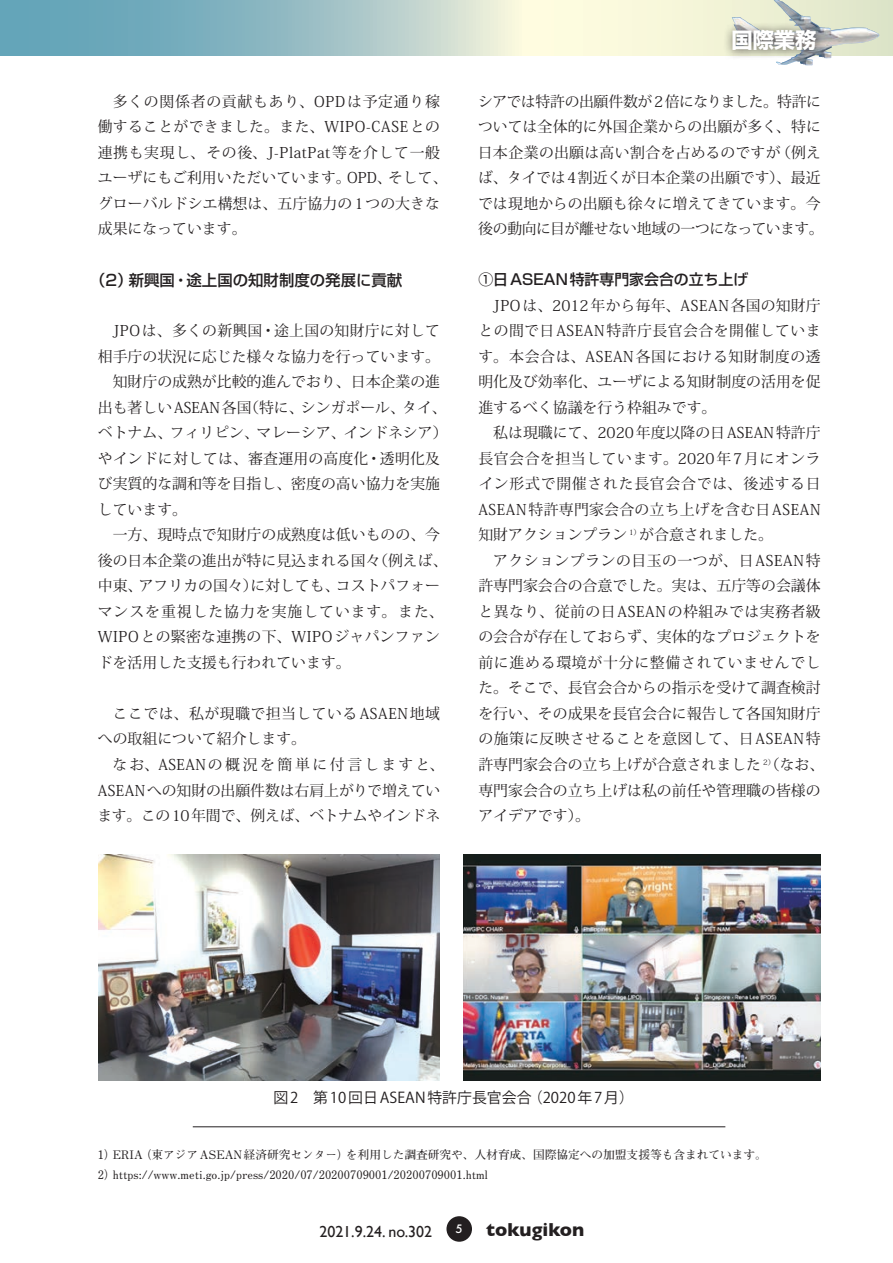
<style>
.page{position:relative;width:893px;height:1263px;background:#fff}
.page>*{position:absolute;margin:0;border:0;box-sizing:border-box;transform-origin:0 0}
.t1{font:700 21.3px "Shin Go Pro";color:#fff}
.t2{font:700 19.2px "Gill Sans";color:#231f20}
.t3{font:15.9px "Gill Sans";color:#231f20}
.t4{font:500 15.45px "Shin Go Pro";color:#231f20}
.t5{font:14.85px/25.5px "Koz Min Pro";color:#231f20}
.t6{font:14.85px/25.5px "Koz Min Pro";letter-spacing:.02em;color:#231f20}
.t7{font:14.85px "Koz Go Pro";color:#231f20}
.t8{font:500 14.85px "Shin Go Pro";color:#231f20}
.t9{font:700 11.7px/19.4px "Futo Min A101 Pro";color:#231f20}
.s1{font-family:"Futura PT";font-weight:500;font-size:12.75px;color:#fff}
</style>
<div class="page">
<div style="left:446px;top:1216px;width:26px;height:26px;background:#231f20;border-radius:50%"></div>
<svg style="left:0;top:0;width:893px;height:55px;background:#b6d0cb"></svg>
<img style="left:732px;top:0;width:70px;height:21px">
<div style="left:723px;top:21px;width:102px;height:39px;background:#231f20;opacity:.7"></div>
<hr style="left:193px;top:1126px;width:532px;height:1px;background:#231f20">
<img style="left:98px;top:855px;width:342px;height:225px">
<img style="left:463px;top:855px;width:358px;height:225px">
<p class="t6" style="left:98px;top:88px;width:351px">　多くの関係者の貢献もあり、OPDは予定通り稼働することができました。また、WIPO-CASEとの連携も実現し、その後、J-PlatPat等を介して一般ユーザにもご利用いただいています。OPD、そして、グローバルドシエ構想は、五庁協力の1つの大きな成果になっています。</p>
<p class="t4" style="left:90px;top:267px;width:314px">（2）新興国・途上国の知財制度の発展に貢献</p>
<p class="t5" style="left:98px;top:318px;width:351px">　JPOは、多くの新興国・途上国の知財庁に対して相手庁の状況に応じた様々な協力を行っています。　知財庁の成熟が比較的進んでおり、日本企業の進出も著しいASEAN各国（特に、シンガポール、タイ、ベトナム、フィリピン、マレーシア、インドネシア）やインドに対しては、審査運用の高度化・透明化及び実質的な調和等を目指し、密度の高い協力を実施しています。<br>　一方、現時点で知財庁の成熟度は低いものの、今後の日本企業の進出が特に見込まれる国々（例えば、中東、アフリカの国々）に対しても、コストパフォーマンスを重視した協力を実施しています。また、<br>WIPOとの緊密な連携の下、WIPOジャパンファンドを活用した支援も行われています。</p>
<p class="t5" style="left:97px;top:700px;width:349px">　ここでは、私が現職で担当している ASAEN地域への取組について紹介します。<br>　なお、ASEANの概況を簡単に付言しますと、<br>ASEANへの知財の出願件数は右肩上がりで増えています。この10年間で、例えば、ベトナムやインドネ</p>
<h1 class="t1" style="left:731px;top:23px;width:87px">国際業務</h1>
<p class="t5" style="left:478px;top:88px;width:347px">シアでは特許の出願件数が2倍になりました。特許については全体的に外国企業からの出願が多く、特に日本企業の出願は高い割合を占めるのですが（例えば、タイでは4割近くが日本企業の出願です）、最近では現地からの出願も徐々に増えてきています。今後の動向に目が離せない地域の一つになっています。</p>
<p class="t8" style="left:478px;top:267px;width:271px">①日ASEAN特許専門家会合の立ち上げ</p>
<p class="t5" style="left:478px;top:292px;width:348px">　JPOは、2012年から毎年、ASEAN各国の知財庁との間で日ASEAN特許庁長官会合を開催しています。本会合は、ASEAN各国における知財制度の透明化及び効率化、ユーザによる知財制度の活用を促進するべく協議を行う枠組みです。<br>　私は現職にて、2020年度以降の日ASEAN特許庁長官会合を担当しています。2020年7月にオンライン形式で開催された長官会合では、後述する日<br>ASEAN特許専門家会合の立ち上げを含む日ASEAN知財アクションプラン <sup>1）</sup>が合意されました。<br>　アクションプランの目玉の一つが、日ASEAN特許専門家会合の合意でした。実は、五庁等の会議体と異なり、従前の日ASEANの枠組みでは実務者級の会合が存在しておらず、実体的なプロジェクトを前に進める環境が十分に整備されていませんでした。そこで、長官会合からの指示を受けて調査検討を行い、その成果を長官会合に報告して各国知財庁の施策に反映させることを意図して、日ASEAN特許専門家会合の立ち上げが合意されました <sup>2）</sup>（なお、専門家会合の立ち上げは私の前任や管理職の皆様のアイデアです）。</p>
<p class="t7" style="left:273px;top:1088px;width:373px">図 2　第 10 回日 ASEAN 特許庁長官会合（2020 年 7 月）　</p>
<p class="t9" style="left:98px;top:1144px;width:671px">1）ERIA（東アジアASEAN経済研究センター）を利用した調査研究や、人材育成、国際協定への加盟支援等も含まれています。<br>2）https://www.meti.go.jp/press/2020/07/20200709001/20200709001.html</p>
<p class="t3" style="left:319px;top:1222px;width:114px">2021.9.24. no.302</p>
<p class="t2" style="left:456px;top:1214px;width:130px"><span class="s1">5</span> tokugikon</p>
</div>
